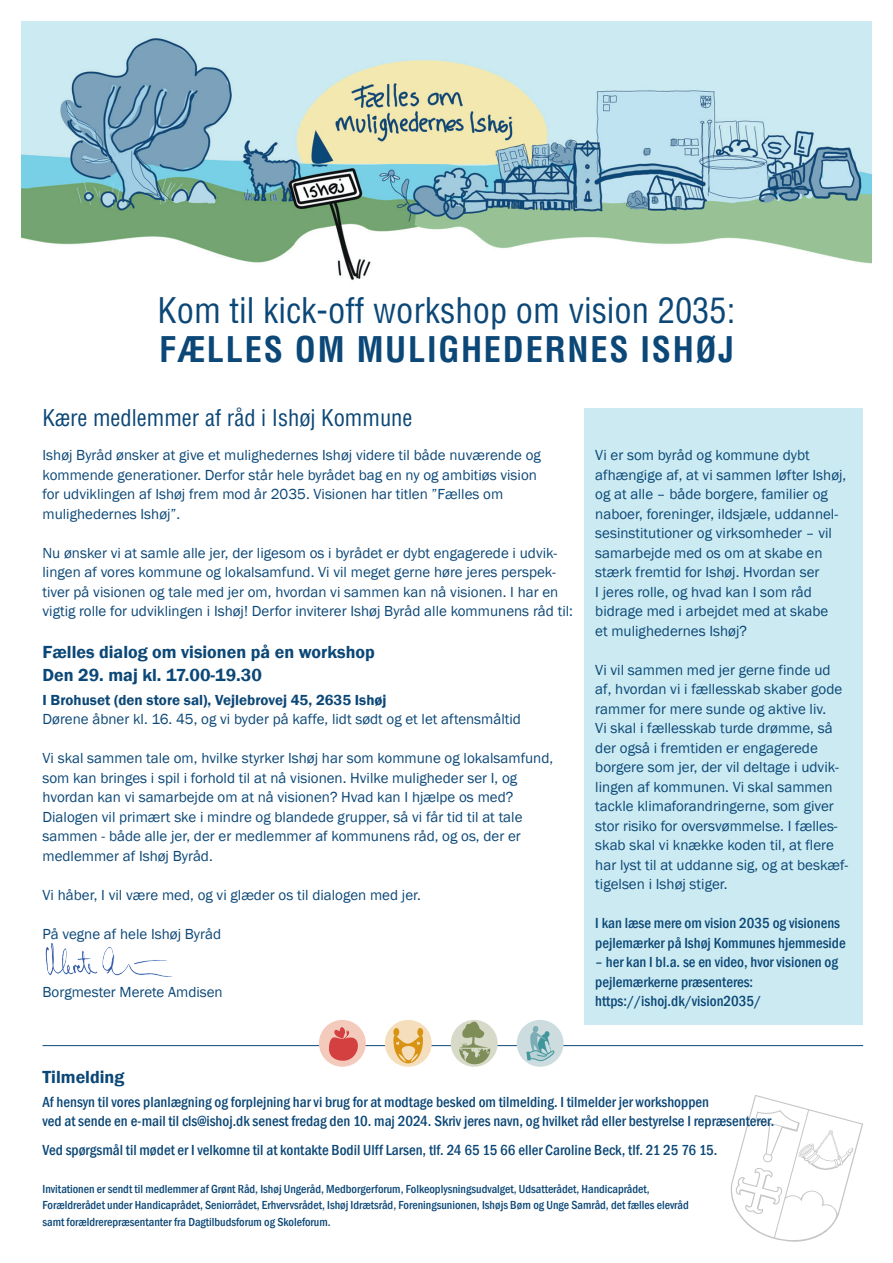
<style>
.page{position:relative;width:893px;height:1263px;background:#fff}
.page>*{position:absolute;margin:0;border:0;box-sizing:border-box;transform-origin:0 0}
.t1{font:condensed 34.5px "Helvetica";color:#0b4777}
.t2{font:700 condensed 34.5px "Helvetica";letter-spacing:.05em;color:#0b4777}
.t3{font:condensed 22.5px "Helvetica";color:#0b4777}
.t4{font:600 18px/22.5px "Franklin Gothic";color:#0b4777}
.t5{font:15px/19.5px "Franklin Gothic";color:#0b4777}
.t6{font:500 condensed 15px/19.5px "Franklin Gothic";color:#0b4777}
.t7{font:600 15px "Franklin Gothic";color:#0b4777}
.t8{font:500 condensed 12px/16.5px "Franklin Gothic";color:#0b4777}
</style>
<div class="page">
<hr style="left:43px;top:1045px;width:820px;height:1px;background:#0b4777">
<img style="left:21px;top:21px;width:851px;height:259px">
<div style="left:319px;top:1020px;width:47px;height:47px;background:#f4cabd;border-radius:50%"></div>
<svg style="left:327px;top:1025px;width:37px;height:36px"></svg>
<div style="left:385px;top:1020px;width:47px;height:47px;background:#f4debc;border-radius:50%"></div>
<svg style="left:393px;top:1028px;width:30px;height:35px"></svg>
<div style="left:417px;top:1028px;width:6px;height:8px;background:#d99313;border-radius:50%"></div>
<div style="left:451px;top:1020px;width:47px;height:47px;background:#d7dac9;border-radius:50%"></div>
<svg style="left:459px;top:1021px;width:31px;height:43px"></svg>
<div style="left:517px;top:1020px;width:47px;height:47px;background:#ccdcdf;border-radius:50%"></div>
<svg style="left:526px;top:1026px;width:29px;height:35px"></svg>
<svg style="left:731px;top:1095px;width:132px;height:147px"></svg>
<div style="left:585px;top:408px;width:278px;height:616px;background:#cbeaf1"></div>
<img style="left:45px;top:942px;width:128px;height:35px">
<h1 class="t1" style="left:158px;top:289px;width:579px">Kom til kick-off workshop om vision 2035:</h1>
<h1 class="t2" style="left:159px;top:327px;width:576px">FÆLLES OM MULIGHEDERNES ISHØJ</h1>
<h2 class="t3" style="left:43px;top:404px;width:371px">Kære medlemmer af råd i Ishøj Kommune</h2>
<p class="t5" style="left:43px;top:446px;width:500px">Ishøj Byråd ønsker at give et mulighedernes Ishøj videre til både nuværende og kommende generationer. Derfor står hele byrådet bag en ny og ambitiøs vision for udviklingen af Ishøj frem mod år 2035. Visionen har titlen ”Fælles om mulighedernes Ishøj”.</p>
<p class="t5" style="left:43px;top:543px;width:532px">Nu ønsker vi at samle alle jer, der ligesom os i byrådet er dybt engagerede i udvik&shy;lingen af vores kommune og lokalsamfund. Vi vil meget gerne høre jeres perspek&shy;tiver på visionen og tale med jer om, hvordan vi sammen kan nå visionen. I har en vigtig rolle for udviklingen i Ishøj! Derfor inviterer Ishøj Byråd alle kommunens råd til:</p>
<p class="t4" style="left:43px;top:641px;width:334px">Fælles dialog om visionen på en workshop<br>Den 29. maj kl. 17.00-19.30</p>
<p class="t7" style="left:43px;top:691px;width:346px">I Brohuset (den store sal), Vejlebrovej 45, 2635 Ishøj</p>
<p class="t5" style="left:43px;top:710px;width:480px">Dørene åbner kl. 16. 45, og vi byder på kaffe, lidt sødt og et let aftensmåltid</p>
<p class="t5" style="left:43px;top:749px;width:512px">Vi skal sammen tale om, hvilke styrker Ishøj har som kommune og lokalsamfund, som kan bringes i spil i forhold til at nå visionen. Hvilke muligheder ser I, og hvordan kan vi samarbejde om at nå visionen? Hvad kan I hjælpe os med?<br>Dialogen vil primært ske i mindre og blandede grupper, så vi får tid til at tale sammen - både alle jer, der er medlemmer af kommunens råd, og os, der er medlemmer af Ishøj Byråd.</p>
<p class="t5" style="left:43px;top:885px;width:380px">Vi håber, I vil være med, og vi glæder os til dialogen med jer.</p>
<p class="t5" style="left:43px;top:924px;width:180px">På vegne af hele Ishøj Byråd</p>
<p class="t5" style="left:43px;top:983px;width:182px">Borgmester Merete Amdisen</p>
<p class="t5" style="left:595px;top:446px;width:253px">Vi er som byråd og kommune dybt afhængige af, at vi sammen løfter Ishøj, og at alle – både borgere, familier og naboer, foreninger, ildsjæle, uddannel&shy;sesinstitutioner og virksomheder – vil samarbejde med os om at skabe en stærk fremtid for Ishøj. Hvordan ser<br>I jeres rolle, og hvad kan I som råd bidrage med i arbejdet med at skabe<br>et mulighedernes Ishøj?</p>
<p class="t5" style="left:595px;top:660px;width:254px">Vi vil sammen med jer gerne finde ud af, hvordan vi i fællesskab skaber gode rammer for mere sunde og aktive liv.<br>Vi skal i fællesskab turde drømme, så der også i fremtiden er engagerede borgere som jer, der vil deltage i udvik&shy;lingen af kommunen. Vi skal sammen tackle klimaforandringerne, som giver stor risiko for oversvømmelse. I fælles&shy;skab skal vi knække koden til, at flere har lyst til at uddanne sig, og at beskæf&shy;tigelsen i Ishøj stiger.</p>
<p class="t6" style="left:595px;top:913px;width:252px">I kan læse mere om vision 2035 og visionens pejlemærker på Ishøj Kommunes hjemmeside</p>
<p class="t6" style="left:595px;top:952px;width:244px">– her kan I bl.a. se en video, hvor visionen og pejlemærkerne præsenteres: https://ishoj.dk/vision2035/</p>
<p class="t4" style="left:43px;top:1065px;width:83px">Tilmelding</p>
<p class="t6" style="left:43px;top:1092px;width:733px">Af hensyn til vores planlægning og forplejning har vi brug for at modtage besked om tilmelding. I tilmelder jer workshoppen<br>ved at sende en e-mail til cls@ishoj.dk senest fredag den 10. maj 2024. Skriv jeres navn, og hvilket råd eller bestyrelse I repræsenterer.</p>
<p class="t6" style="left:43px;top:1140px;width:676px">Ved spørgsmål til mødet er I velkomne til at kontakte Bodil Ulff Larsen, tlf. 24 65 15 66 eller Caroline Beck, tlf. 21 25 76 15.</p>
<p class="t8" style="left:43px;top:1180px;width:648px">Invitationen er sendt til medlemmer af Grønt Råd, Ishøj Ungeråd, Medborgerforum, Folkeoplysningsudvalget, Udsatterådet, Handicaprådet,<br>Forældrerådet under Handicaprådet, Seniorrådet, Erhvervsrådet, Ishøj Idrætsråd, Foreningsunionen, Ishøjs Børn og Unge Samråd, det fælles elevråd samt forældrerepræsentanter fra Dagtilbudsforum og Skoleforum.</p>
</div>
